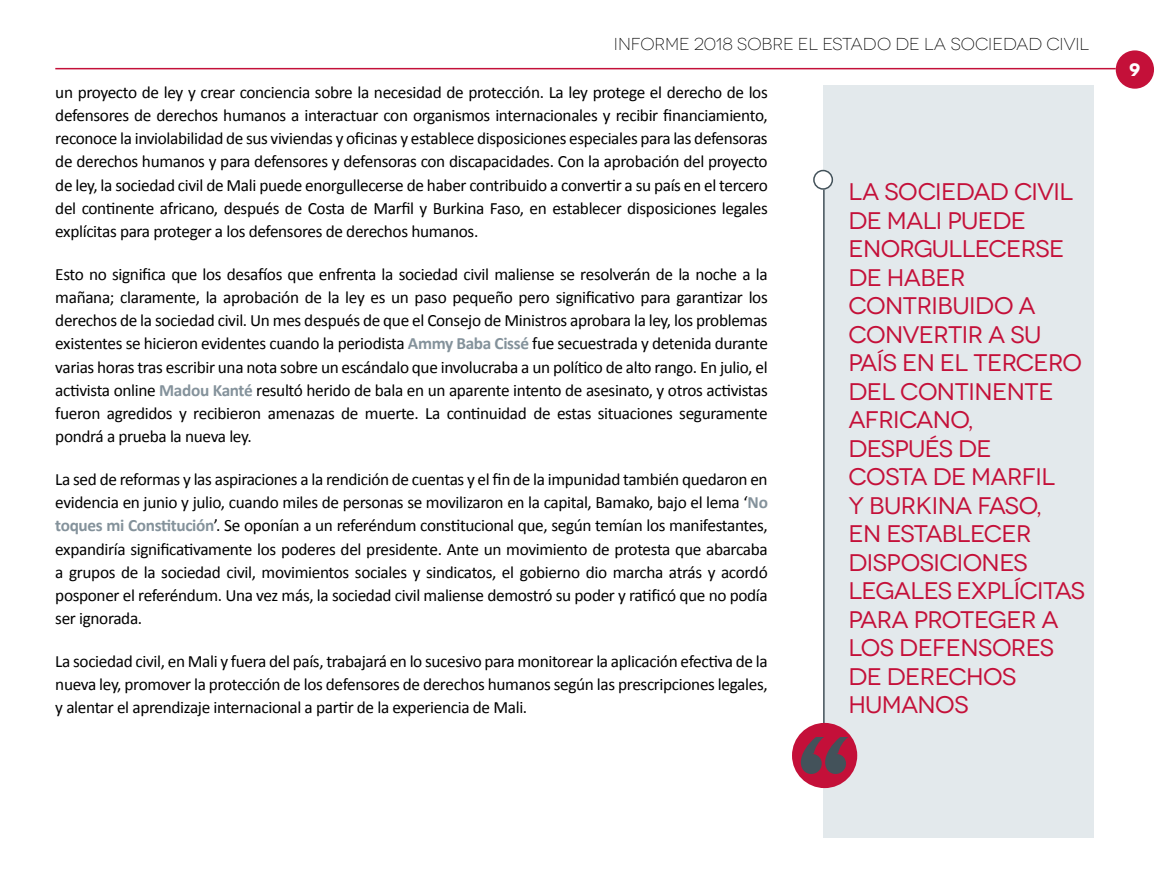
<style>
.page{position:relative;width:1170px;height:893px;background:#fff}
.page>*{position:absolute;margin:0;border:0;box-sizing:border-box;transform-origin:0 0}
.t1{font:24px/28.5px "Novecentowide";letter-spacing:-.025em;color:#c41039}
.t2{font:700 18px "Novecentowide";color:#fff}
.t3{font:17.25px/23.2px "Calibri";letter-spacing:-.02em;color:#000;text-align:justify}
.t4{font:300 17.25px "Novecentowide";color:#000}
.s1{font-weight:700;color:#84929b}
</style>
<div class="page">
<div style="left:1115px;top:50px;width:38px;height:39px;background:#c41039;border-radius:50%"></div>
<hr style="left:55px;top:68px;width:1060px;height:1px;background:#c41039">
<div style="left:823px;top:85px;width:270px;height:753px;background:#e3e9ec"></div>
<hr style="left:823px;top:190px;width:1px;height:547px;background:#43525a">
<div style="left:792px;top:723px;width:65px;height:65px;background:#c41039;border-radius:50%"></div>
<svg style="left:800px;top:737px;width:48px;height:37px"></svg>
<div style="left:813px;top:171px;width:19px;height:18px;background:#fff;border-radius:50%"></div>
<div style="left:813px;top:170px;width:20px;height:20px;border:2px solid #43525a;border-radius:50%"></div>
<p class="t4" style="left:614px;top:34px;width:476px">INFORME 2018 SOBRE EL ESTADO DE LA SOCIEDAD CIVIL</p>
<p class="t3" style="left:55px;top:79px;width:714px">un proyecto de ley y crear conciencia sobre la necesidad de protección. La ley protege el derecho de los defensores de derechos humanos a interactuar con organismos internacionales y recibir financiamiento, reconoce la inviolabilidad de sus viviendas y oficinas y establece disposiciones especiales para las defensoras de derechos humanos y para defensores y defensoras con discapacidades. Con la aprobación del proyecto de ley, la sociedad civil de Mali puede enorgullecerse de haber contribuido a convertir a su país en el tercero del continente africano, después de Costa de Marfil y Burkina Faso, en establecer disposiciones legales explícitas para proteger a los defensores de derechos humanos.</p>
<p class="t3" style="left:55px;top:261px;width:714px">Esto no significa que los desafíos que enfrenta la sociedad civil maliense se resolverán de la noche a la mañana; claramente, la aprobación de la ley es un paso pequeño pero significativo para garantizar los derechos de la sociedad civil. Un mes después de que el Consejo de Ministros aprobara la ley, los problemas existentes se hicieron evidentes cuando la periodista <span class="s1">Ammy Baba Cissé</span> fue secuestrada y detenida durante varias horas tras escribir una nota sobre un escándalo que involucraba a un político de alto rango. En julio, el activista online <span class="s1">Madou Kanté</span> resultó herido de bala en un aparente intento de asesinato, y otros activistas fueron agredidos y recibieron amenazas de muerte. La continuidad de estas situaciones seguramente pondrá a prueba la nueva ley.</p>
<p class="t3" style="left:55px;top:467px;width:714px">La sed de reformas y las aspiraciones a la rendición de cuentas y el fin de la impunidad también quedaron en evidencia en junio y julio, cuando miles de personas se movilizaron en la capital, Bamako, bajo el lema ‘<span class="s1">No toques mi Constitución</span>’. Se oponían a un referéndum constitucional que, según temían los manifestantes, expandiría significativamente los poderes del presidente. Ante un movimiento de protesta que abarcaba a grupos de la sociedad civil, movimientos sociales y sindicatos, el gobierno dio marcha atrás y acordó posponer el referéndum. Una vez más, la sociedad civil maliense demostró su poder y ratificó que no podía ser ignorada.</p>
<p class="t3" style="left:55px;top:648px;width:714px">La sociedad civil, en Mali y fuera del país, trabajará en lo sucesivo para monitorear la aplicación efectiva de la nueva ley, promover la protección de los defensores de derechos humanos según las prescripciones legales, y alentar el aprendizaje internacional a partir de la experiencia de Mali.</p>
<p class="t1" style="left:848px;top:178px;width:238px">LA SOCIEDAD CIVIL<br>DE MALI PUEDE<br>ENORGULLECERSE<br>DE HABER<br>CONTRIBUIDO A<br>CONVERTIR A SU<br>PAÍS EN EL TERCERO<br>DEL CONTINENTE<br>AFRICANO,<br>DESPUÉS DE<br>COSTA DE MARFIL<br>Y BURKINA FASO,<br>EN ESTABLECER<br>DISPOSICIONES<br>LEGALES EXPLÍCITAS<br>PARA PROTEGER A<br>LOS DEFENSORES<br>DE DERECHOS<br>HUMANOS</p>
<p class="t2" style="left:1129px;top:58px;width:12px">9</p>
</div>
